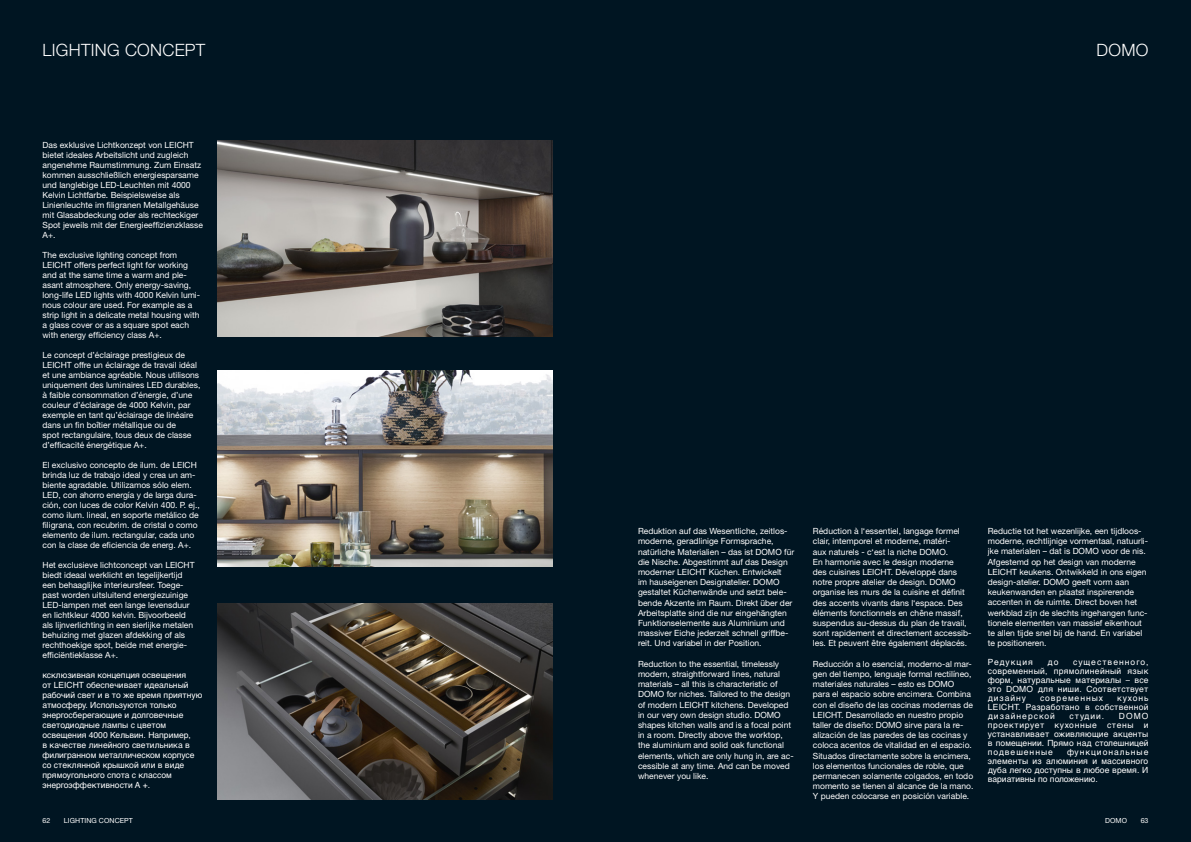
<style>
.page{position:relative;width:1191px;height:842px;background:#fff}
.page>*{position:absolute;margin:0;border:0;box-sizing:border-box;transform-origin:0 0}
.t1{font:300 17px "Helvetica Neue";letter-spacing:.015em;color:#fff}
.t2{font:8.5px/10.2px "Helvetica Neue";color:#fff}
.t3{font:8.5px/9px "Helvetica Cyr Upright";color:#fff;text-align:justify}
.t4{font:8.5px "Helvetica Cyr Upright";letter-spacing:.115em;color:#fff}
.t5{font:8.5px "Helvetica Cyr Upright";letter-spacing:.12em;color:#fff}
.t6{font:7px "Helvetica Neue";letter-spacing:.015em;color:#fff}
</style>
<div class="page">
<div style="left:0;top:0;width:595px;height:842px;background:#001522"></div>
<div style="left:595px;top:0;width:596px;height:842px;background:#001522"></div>
<img style="left:217px;top:371px;width:336px;height:196px">
<img style="left:217px;top:604px;width:336px;height:195px">
<img style="left:217px;top:141px;width:336px;height:196px">
<h1 class="t1" style="left:43px;top:39px;width:164px">LIGHTING CONCEPT</h1>
<p class="t2" style="left:43px;top:139px;width:162px">Das exklusive Lichtkonzept von LEICHT bietet ideales Arbeitslicht und zugleich angenehme Raumstimmung. Zum Einsatz kommen ausschließlich energiesparsame und langlebige LED-Leuchten mit 4000<br>Kelvin Lichtfarbe. Beispielsweise als Linienleuchte im filigranen Metallgehäuse mit Glasabdeckung oder als rechteckiger Spot jeweils mit der Energieeffizienzklasse A+.</p>
<p class="t2" style="left:43px;top:249px;width:159px">The exclusive lighting concept from LEICHT offers perfect light for working and at the same time a warm and ple&shy;asant atmosphere. Only energy-saving, long-life LED lights with 4000 Kelvin lumi&shy;nous colour are used. For example as a strip light in a delicate metal housing with a glass cover or as a square spot each with energy efficiency class A+.</p>
<p class="t2" style="left:43px;top:349px;width:159px">Le concept d’éclairage prestigieux de LEICHT offre un éclairage de travail idéal et une ambiance agréable. Nous utilisons uniquement des luminaires LED durables, à faible consommation d’énergie, d’une couleur d’éclairage de 4000 Kelvin, par exemple en tant qu’éclairage de linéaire dans un fin boîtier métallique ou de<br>spot rectangulaire, tous deux de classe d’efficacité énergétique A+.</p>
<p class="t2" style="left:43px;top:459px;width:159px">El exclusivo concepto de ilum. de LEICH brinda luz de trabajo ideal y crea un am&shy;biente agradable. Utilizamos sólo elem.<br>LED, con ahorro energía y de larga dura&shy;ción, con luces de color Kelvin 400. P. ej., como ilum. lineal, en soporte metálico de filigrana, con recubrim. de cristal o como elemento de ilum. rectangular, cada uno con la clase de eficiencia de energ. A+.</p>
<p class="t2" style="left:43px;top:559px;width:154px">Het exclusieve lichtconcept van LEICHT biedt ideaal werklicht en tegelijkertijd een behaaglijke interieursfeer. Toege&shy;past worden uitsluitend energiezuinige LED-lampen met een lange levensduur en lichtkleur 4000 kelvin. Bijvoorbeeld als lijnverlichting in een sierlijke metalen behuizing met glazen afdekking of als rechthoekige spot, beide met energie&shy;efficiëntieklasse A+.</p>
<p class="t3" style="left:43px;top:670px;width:161px;line-height:10px;text-align:left">ксклюзивная концепция освещения<br>от LEICHT обеспечивает идеальный рабочий свет и в то же время приятную атмосферу. Используются только энергосберегающие и долговечные светодиодные лампы с цветом освещения 4000 Кельвин. Например,<br>в качестве линейного светильника в филигранном металлическом корпусе со стеклянной крышкой или в виде прямоугольного спота с классом энергоэффективности A +.</p>
<h1 class="t1" style="left:1096px;top:39px;width:53px">DOMO</h1>
<p class="t2" style="left:638px;top:526px;width:158px">Reduktion auf das Wesentliche, zeitlos&shy;moderne, geradlinige Formsprache, natürliche Materialien – das ist DOMO für die Nische. Abgestimmt auf das Design moderner LEICHT Küchen. Entwickelt<br>im hauseigenen Designatelier. DOMO gestaltet Küchenwände und setzt bele&shy;bende Akzente im Raum. Direkt über der Arbeitsplatte sind die nur eingehängten Funktionselemente aus Aluminium und massiver Eiche jederzeit schnell griffbe&shy;reit. Und variabel in der Position.</p>
<p class="t2" style="left:638px;top:659px;width:157px">Reduction to the essential, timelessly modern, straightforward lines, natural materials – all this is characteristic of DOMO for niches. Tailored to the design of modern LEICHT kitchens. Developed in our very own design studio. DOMO shapes kitchen walls and is a focal point in a room. Directly above the worktop, the aluminium and solid oak functional elements, which are only hung in, are ac&shy;cessible at any time. And can be moved whenever you like.</p>
<p class="t2" style="left:813px;top:526px;width:160px">Réduction à l‘essentiel, langage formel clair, intemporel et moderne, matéri-<br>aux naturels - c‘est la niche DOMO.<br>En harmonie avec le design moderne<br>des cuisines LEICHT. Développé dans notre propre atelier de design. DOMO organise les murs de la cuisine et définit des accents vivants dans l‘espace. Des éléments fonctionnels en chêne massif, suspendus au-dessus du plan de travail, sont rapidement et directement accessib&shy;les. Et peuvent être également déplacés.</p>
<p class="t2" style="left:813px;top:659px;width:162px">Reducción a lo esencial, moderno-al mar&shy;gen del tiempo, lenguaje formal rectilíneo, materiales naturales – esto es DOMO para el espacio sobre encimera. Combina con el diseño de las cocinas modernas de LEICHT. Desarrollado en nuestro propio taller de diseño: DOMO sirve para la re&shy;alización de las paredes de las cocinas y coloca acentos de vitalidad en el espacio.<br>Situados directamente sobre la encimera, los elementos funcionales de roble, que permanecen solamente colgados, en todo momento se tienen al alcance de la mano.<br>Y pueden colocarse en posición variable.</p>
<p class="t2" style="left:987px;top:526px;width:162px">Reductie tot het wezenlijke, een tijdloos&shy;moderne, rechtlijnige vormentaal, natuurli&shy;jke materialen – dat is DOMO voor de nis.<br>Afgestemd op het design van moderne LEICHT keukens. Ontwikkeld in ons eigen design-atelier. DOMO geeft vorm aan keukenwanden en plaatst inspirerende accenten in de ruimte. Direct boven het werkblad zijn de slechts ingehangen func&shy;tionele elementen van massief eikenhout te allen tijde snel bij de hand. En variabel te positioneren.</p>
<p class="t5" style="left:987px;top:658px;width:47px">Редукция</p>
<p class="t3" style="left:1047px;top:658px;width:12px">до</p>
<p class="t3" style="left:987px;top:658px;width:162px;text-indent:85px">существенного, современный, прямолинейный язык форм, натуральные материалы – все это DOMO для ниши. Соответствует дизайну</p>
<p class="t3" style="left:987px;top:694px;width:162px;text-indent:129px">кухонь LEICHT. Разработано в собственной дизайнерской</p>
<p class="t4" style="left:1040px;top:694px;width:64px">современных</p>
<p class="t3" style="left:987px;top:712px;width:162px;text-indent:131px">DOMO проектирует кухонные стены и устанавливает оживляющие акценты в помещении. Прямо над столешницей подвешенные</p>
<p class="t3" style="left:1069px;top:712px;width:36px">студии.</p>
<p class="t3" style="left:987px;top:748px;width:162px;text-indent:79px">функциональные элементы из алюминия и массивного дуба легко доступны в любое время. И вариативны по положению.</p>
<p class="t6" style="left:43px;top:817px;width:9px">62</p>
<p class="t6" style="left:64px;top:817px;width:71px">LIGHTING CONCEPT</p>
<p class="t6" style="left:1105px;top:817px;width:24px">DOMO</p>
<p class="t6" style="left:1140px;top:817px;width:9px">63</p>
</div>
